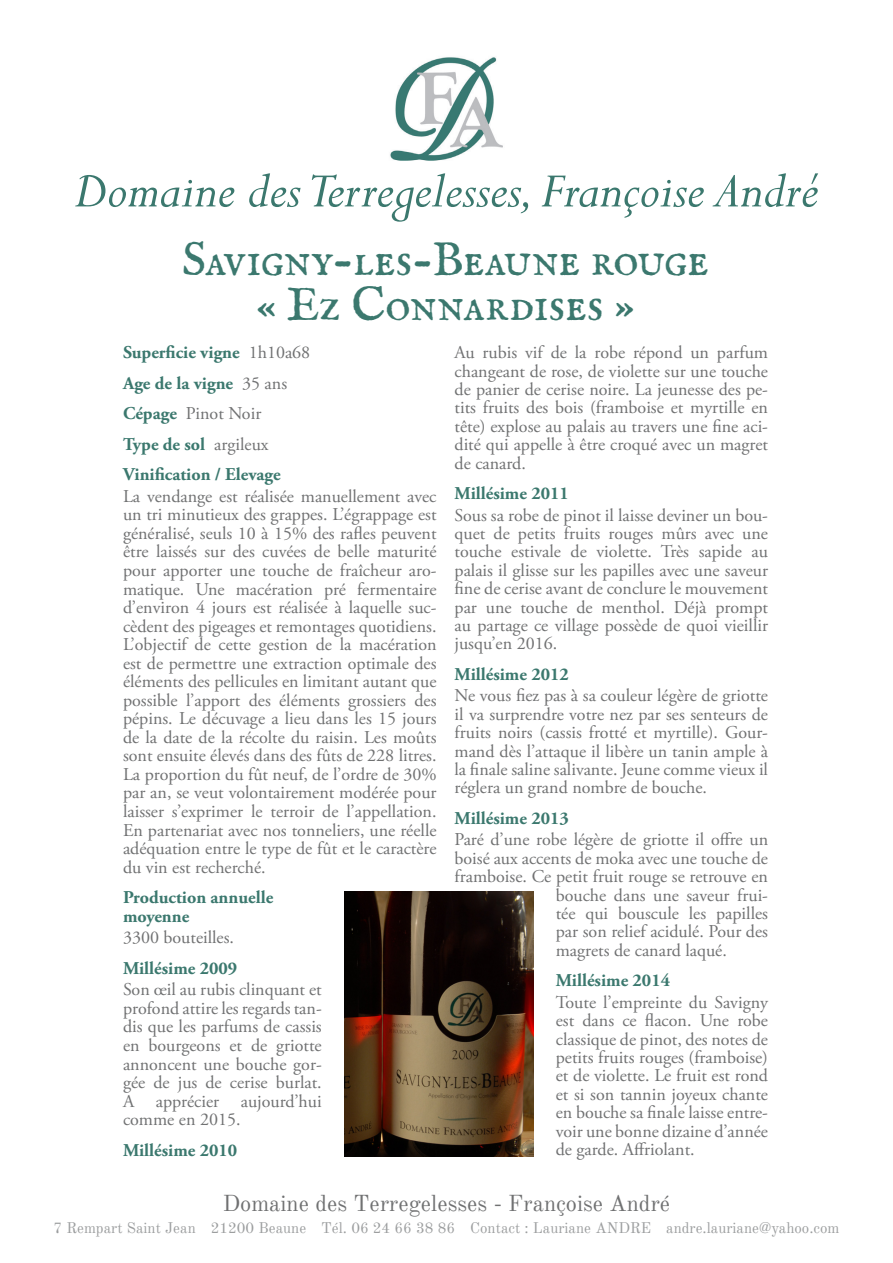
<style>
.page{position:relative;width:893px;height:1263px;background:#fff}
.page>*{position:absolute;margin:0;border:0;box-sizing:border-box;transform-origin:0 0}
.t1{font:italic 55.5px "Perpetua";color:#3b786e}
.t2{font:40.5px/45px "IM FELL English Roman SC";letter-spacing:-.005em;color:#3b786e;text-align:center}
.t3{font:22.5px "Old Standard TT";color:#707172}
.t4{font:18px/18.6px "Adobe Garamond Pro";color:#707172;text-align:justify}
.t5{font:700 18px/18.6px "Adobe Garamond Pro";color:#3b786e}
.t6{font:15px "Old Standard TT";color:#9c9e9f}
.s1{font-weight:400;color:#707172}
.s2{font-weight:700;color:#3b786e}
</style>
<div class="page">
<img style="left:390px;top:57px;width:113px;height:104px">
<img style="left:344px;top:891px;width:189px;height:265px">
<h1 class="t1" style="left:75px;top:156px;width:745px">Domaine des Terregelesses, Françoise André</h1>
<p class="t2" style="left:182px;top:238px;width:528px">Savigny-les-Beaune rouge « Ez Connardises »</p>
<p class="t5" style="left:123px;top:343px;width:189px">Superficie vigne <span class="s1">1h10a68</span></p>
<p class="t5" style="left:123px;top:374px;width:166px">Age de la vigne <span class="s1">35 ans</span></p>
<p class="t4" style="left:123px;top:405px;width:140px"><span class="s2">Cépage</span> Pinot Noir</p>
<p class="t5" style="left:123px;top:435px;width:147px">Type de sol <span class="s1">argileux</span></p>
<p class="t5" style="left:123px;top:466px;width:159px">Vinification / Elevage</p>
<p class="t4" style="left:123px;top:487px;width:315px">La vendange est réalisée manuellement avec un tri minutieux des grappes. L’égrappage est généralisé, seuls 10 à 15% des rafles peuvent être laissés sur des cuvées de belle maturité pour apporter une touche de fraîcheur aro&shy;matique. Une macération pré fermentaire d’environ 4 jours est réalisée à laquelle suc&shy;cèdent des pigeages et remontages quotidiens.<br>L’objectif de cette gestion de la macération est de permettre une extraction optimale des éléments des pellicules en limitant autant que possible l’apport des éléments grossiers des pépins. Le décuvage a lieu dans les 15 jours de la date de la récolte du raisin. Les moûts sont ensuite élevés dans des fûts de 228 litres.<br>La proportion du fût neuf, de l’ordre de 30% par an, se veut volontairement modérée pour laisser s’exprimer le terroir de l’appellation.<br>En partenariat avec nos tonneliers, une réelle adéquation entre le type de fût et le caractère du vin est recherché.</p>
<p class="t5" style="left:123px;top:888px;width:152px">Production annuelle moyenne</p>
<p class="t4" style="left:123px;top:929px;width:113px">3300 bouteilles.</p>
<p class="t5" style="left:123px;top:959px;width:116px">Millésime 2009</p>
<p class="t4" style="left:123px;top:981px;width:200px">Son œil au rubis clinquant et profond attire les regards tan&shy;dis que les parfums de cassis en bourgeons et de griotte annoncent une bouche gor&shy;gée de jus de cerise burlat.<br>A apprécier aujourd’hui comme en 2015.</p>
<p class="t5" style="left:123px;top:1141px;width:116px">Millésime 2010</p>
<p class="t4" style="left:454px;top:344px;width:315px">Au rubis vif de la robe répond un parfum changeant de rose, de violette sur une touche de panier de cerise noire. La jeunesse des pe&shy;tits fruits des bois (framboise et myrtille en tête) explose au palais au travers une fine aci&shy;dité qui appelle à être croqué avec un magret de canard.</p>
<p class="t5" style="left:454px;top:484px;width:116px">Millésime 2011</p>
<p class="t4" style="left:454px;top:506px;width:315px">Sous sa robe de pinot il laisse deviner un bou&shy;quet de petits fruits rouges mûrs avec une touche estivale de violette. Très sapide au palais il glisse sur les papilles avec une saveur fine de cerise avant de conclure le mouvement par une touche de menthol. Déjà prompt au partage ce village possède de quoi vieillir jusqu’en 2016.</p>
<p class="t5" style="left:454px;top:665px;width:116px">Millésime 2012</p>
<p class="t4" style="left:454px;top:687px;width:315px">Ne vous fiez pas à sa couleur légère de griotte il va surprendre votre nez par ses senteurs de fruits noirs (cassis frotté et myrtille). Gour&shy;mand dès l’attaque il libère un tanin ample à la finale saline salivante. Jeune comme vieux il réglera un grand nombre de bouche.</p>
<p class="t5" style="left:454px;top:809px;width:116px">Millésime 2013</p>
<p class="t4" style="left:454px;top:831px;width:315px">Paré d’une robe légère de griotte il offre un</p>
<p class="t4" style="left:454px;top:849px;width:315px">boisé aux accents de moka avec une touche de</p>
<p class="t4" style="left:454px;top:868px;width:315px">framboise. Ce petit fruit rouge se retrouve en</p>
<p class="t4" style="left:556px;top:886px;width:214px">bouche dans une saveur frui-</p>
<p class="t4" style="left:556px;top:905px;width:214px">tée qui bouscule les papilles</p>
<p class="t4" style="left:556px;top:923px;width:214px">par son relief acidulé. Pour des</p>
<p class="t4" style="left:556px;top:941px;width:173px">magrets de canard laqué.</p>
<p class="t5" style="left:556px;top:972px;width:116px">Millésime 2014</p>
<p class="t4" style="left:556px;top:993px;width:214px">Toute l’empreinte du Savigny est dans ce flacon. Une robe classique de pinot, des notes de petits fruits rouges (framboise) et de violette. Le fruit est rond et si son tannin joyeux chante en bouche sa finale laisse entre&shy;voir une bonne dizaine d’année de garde. Affriolant.</p>
<p class="t3" style="left:223px;top:1189px;width:449px">Domaine des Terregelesses - Françoise André</p>
<p class="t6" style="left:53px;top:1219px;width:787px">7 Rempart Saint Jean 21200 Beaune Tél. 06 24 66 38 86 Contact : Lauriane ANDRE andre.lauriane@yahoo.com</p>
</div>
